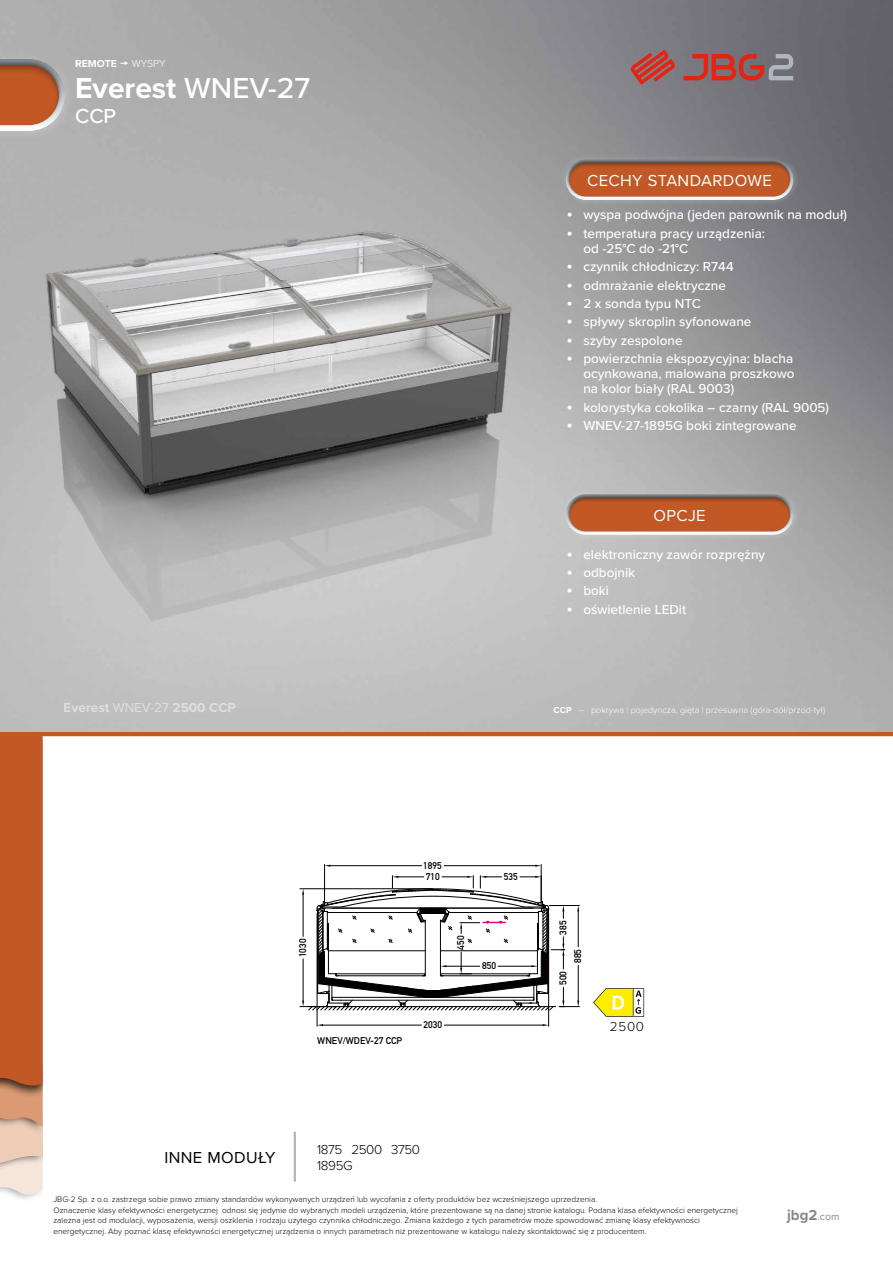
<style>
.page{position:relative;width:893px;height:1263px;background:#fff}
.page>*{position:absolute;margin:0;border:0;box-sizing:border-box;transform-origin:0 0}
.t1{font:700 30px "Proxima Nova";color:#fff}
.t2{font:500 21px "Proxima Nova";color:#fff}
.t3{font:16.5px "Proxima Nova";letter-spacing:.025em;color:#fff}
.t4{font:16.5px "Proxima Nova";letter-spacing:.025em;color:#000}
.t5{font:700 15px "Proxima Nova";color:#878787}
.t6{font:500 13.5px/15px "Proxima Nova";color:#fff}
.t7{font:300 13.5px/16.5px "Proxima Nova";letter-spacing:-.03em;color:#000}
.t8{font:700 13.5px "Proxima Nova";color:#fff}
.t9{font:700 10.5px "Proxima Nova";color:#fff}
.t10{font:300 10.5px "Proxima Nova";color:#fff}
.t11{font:9.6px "DIN Mittelschrift Std";color:#000}
.t12{font:300 9px "Proxima Nova";color:#fff}
.t13{font:300 8.25px/10.5px "Proxima Nova";color:#000}
.s1{font-weight:500}
.s2{font-weight:400}
.s3{font-size:18px}
.s4{font-weight:700}
.s5{font-weight:400;font-size:10.5px}
</style>
<div class="page">
<img style="left:0;top:0;width:893px;height:732px">
<hr style="left:294px;top:1132px;width:2px;height:49px;background:#b3b2b2">
<div style="left:560px;top:153px;width:227px;height:44px;background:#fff;opacity:.25"></div>
<div style="left:569px;top:159px;width:231px;height:47px;background:#fff;opacity:.2"></div>
<svg style="left:566px;top:159px;width:227px;height:41px"></svg>
<div style="left:568px;top:160px;width:223px;height:37px;background:#000;opacity:.36"></div>
<div style="left:569px;top:162px;width:223px;height:36px;background:#000;opacity:.35"></div>
<svg style="left:0;top:736px;width:43px;height:463px"></svg>
<div style="left:0;top:49px;width:55px;height:77px;background:#b0b0b0"></div>
<div style="left:0;top:59px;width:76px;height:81px;background:#b2b2b2"></div>
<svg style="left:0;top:59px;width:65px;height:72px"></svg>
<div style="left:0;top:64px;width:60px;height:63px;background:#000;opacity:.35"></div>
<hr style="left:0;top:732px;width:893px;height:4px;background:#c15826">
<hr style="left:541px;top:864px;width:1px;height:41px;background:#000">
<hr style="left:324px;top:864px;width:1px;height:41px;background:#000">
<hr style="left:444px;top:865px;width:91px;height:1px;background:#000">
<hr style="left:331px;top:865px;width:91px;height:1px;background:#000">
<hr style="left:548px;top:913px;width:1px;height:113px;background:#000">
<hr style="left:317px;top:913px;width:1px;height:113px;background:#000">
<hr style="left:444px;top:1025px;width:99px;height:1px;background:#000">
<hr style="left:323px;top:1025px;width:98px;height:1px;background:#000">
<svg style="left:543px;top:1024px;width:6px;height:2px"></svg>
<svg style="left:317px;top:1024px;width:6px;height:2px"></svg>
<hr style="left:300px;top:1006px;width:35px;height:1px;background:#000">
<hr style="left:300px;top:888px;width:133px;height:1px;background:#000">
<svg style="left:302px;top:876px;width:277px;height:134px"></svg>
<img style="left:9px;top:144px;width:537px;height:575px">
<svg style="left:631px;top:50px;width:44px;height:34px"></svg>
<svg style="left:684px;top:54px;width:109px;height:26px"></svg>
<svg style="left:593px;top:988px;width:51px;height:29px"></svg>
<div style="left:560px;top:488px;width:227px;height:44px;background:#fff;opacity:.25"></div>
<div style="left:569px;top:494px;width:231px;height:47px;background:#fff;opacity:.2"></div>
<svg style="left:566px;top:494px;width:227px;height:41px"></svg>
<div style="left:568px;top:495px;width:223px;height:37px;background:#000;opacity:.36"></div>
<div style="left:569px;top:497px;width:223px;height:36px;background:#000;opacity:.35"></div>
<svg style="left:121px;top:62px;width:7px;height:4px"></svg>
<p class="t9" style="left:75px;top:56px;width:43px">REMOTE</p>
<p class="t10" style="left:132px;top:56px;width:35px">WYSPY</p>
<h1 class="t1" style="left:75px;top:66px;width:237px">Everest <span class="s1">WNEV-27</span></h1>
<h2 class="t2" style="left:75px;top:101px;width:43px">CCP</h2>
<h3 class="t8" style="left:64px;top:698px;width:174px">Everest <span class="s2">WNEV-27</span> 2500 CCP</h3>
<h3 class="t3" style="left:587px;top:168px;width:186px">CECHY STANDARDOWE</h3>
<h3 class="t6" style="left:566px;top:207px;width:282px"><span class="s3">•</span> wyspa podwójna (jeden parownik na moduł)</h3>
<h3 class="t6" style="left:583px;top:225px;width:183px;text-indent:-17px"><span class="s3">•</span> temperatura pracy urządzenia: od -25°C do -21°C</h3>
<h3 class="t6" style="left:566px;top:259px;width:169px"><span class="s3">•</span> czynnik chłodniczy: R744</h3>
<h3 class="t6" style="left:566px;top:277px;width:161px"><span class="s3">•</span> odmrażanie elektryczne</h3>
<h3 class="t6" style="left:566px;top:296px;width:136px"><span class="s3">•</span> 2 x sonda typu NTC</h3>
<h3 class="t6" style="left:566px;top:314px;width:187px"><span class="s3">•</span> spływy skroplin syfonowane</h3>
<h3 class="t6" style="left:566px;top:332px;width:118px"><span class="s3">•</span> szyby zespolone</h3>
<h3 class="t6" style="left:583px;top:351px;width:213px;text-align:justify;text-indent:-17px"><span class="s3">•</span> powierzchnia ekspozycyjna: blacha ocynkowana, malowana proszkowo na kolor biały (RAL 9003)</h3>
<h3 class="t6" style="left:566px;top:399px;width:264px"><span class="s3">•</span> kolorystyka cokolika – czarny (RAL 9005)</h3>
<h3 class="t6" style="left:566px;top:418px;width:232px"><span class="s3">•</span> WNEV-27-1895G boki zintegrowane</h3>
<h3 class="t3" style="left:653px;top:503px;width:54px">OPCJE</h3>
<h3 class="t6" style="left:566px;top:546px;width:200px"><span class="s3">•</span> elektroniczny zawór rozprężny</h3>
<h3 class="t6" style="left:566px;top:564px;width:70px"><span class="s3">•</span> odbojnik</h3>
<h3 class="t6" style="left:566px;top:583px;width:44px"><span class="s3">•</span> boki</h3>
<h3 class="t6" style="left:566px;top:601px;width:121px"><span class="s3">•</span> oświetlenie LEDit</h3>
<p class="t12" style="left:554px;top:703px;width:273px"><span class="s4">CCP</span> – pokrywa | pojedyncza, gięta | przesuwna (góra-dół/przód-tył)</p>
<p class="t11" style="left:423px;top:860px;width:20px">1895</p>
<p class="t11" style="left:426px;top:871px;width:15px">710</p>
<p class="t11" style="left:504px;top:871px;width:15px">535</p>
<p class="t11" style="left:297px;top:957px;width:20px;rotate:-90deg">1030</p>
<p class="t11" style="left:317px;top:1035px;width:86px">WNEV/WDEV-27 CCP</p>
<p class="t11" style="left:455px;top:950px;width:15px;rotate:-90deg">450</p>
<p class="t11" style="left:482px;top:960px;width:15px">850</p>
<p class="t11" style="left:424px;top:1019px;width:20px">2030</p>
<h3 class="t4" style="left:164px;top:1145px;width:113px">INNE MODUŁY</h3>
<h3 class="t7" style="left:317px;top:1140px;width:104px">1875 2500 3750<br>1895G</h3>
<p class="t11" style="left:557px;top:934px;width:15px;rotate:-90deg">385</p>
<p class="t11" style="left:557px;top:985px;width:15px;rotate:-90deg">500</p>
<p class="t11" style="left:572px;top:963px;width:15px;rotate:-90deg">885</p>
<h3 class="t7" style="left:610px;top:1017px;width:36px">2500</h3>
<p class="t13" style="left:53px;top:1193px;width:686px">JBG-2 Sp. z o.o. zastrzega sobie prawo zmiany standardów wykonywanych urządzeń lub wycofania z oferty produktów bez wcześniejszego uprzedzenia.<br>Oznaczenie klasy efektywności energetycznej odnosi się jedynie do wybranych modeli urządzenia, które prezentowane są na danej stronie katalogu. Podana klasa efektywności energetycznej zależna jest od modulacji, wyposażenia, wersji oszklenia i rodzaju użytego czynnika chłodniczego. Zmiana każdego z tych parametrów może spowodować zmianę klasy efektywności energetycznej. Aby poznać klasę efektywności energetycznej urządzenia o innych parametrach niż prezentowane w katalogu należy skontaktować się z producentem.</p>
<h3 class="t5" style="left:787px;top:1203px;width:54px">jbg2<span class="s5">.com</span></h3>
</div>
